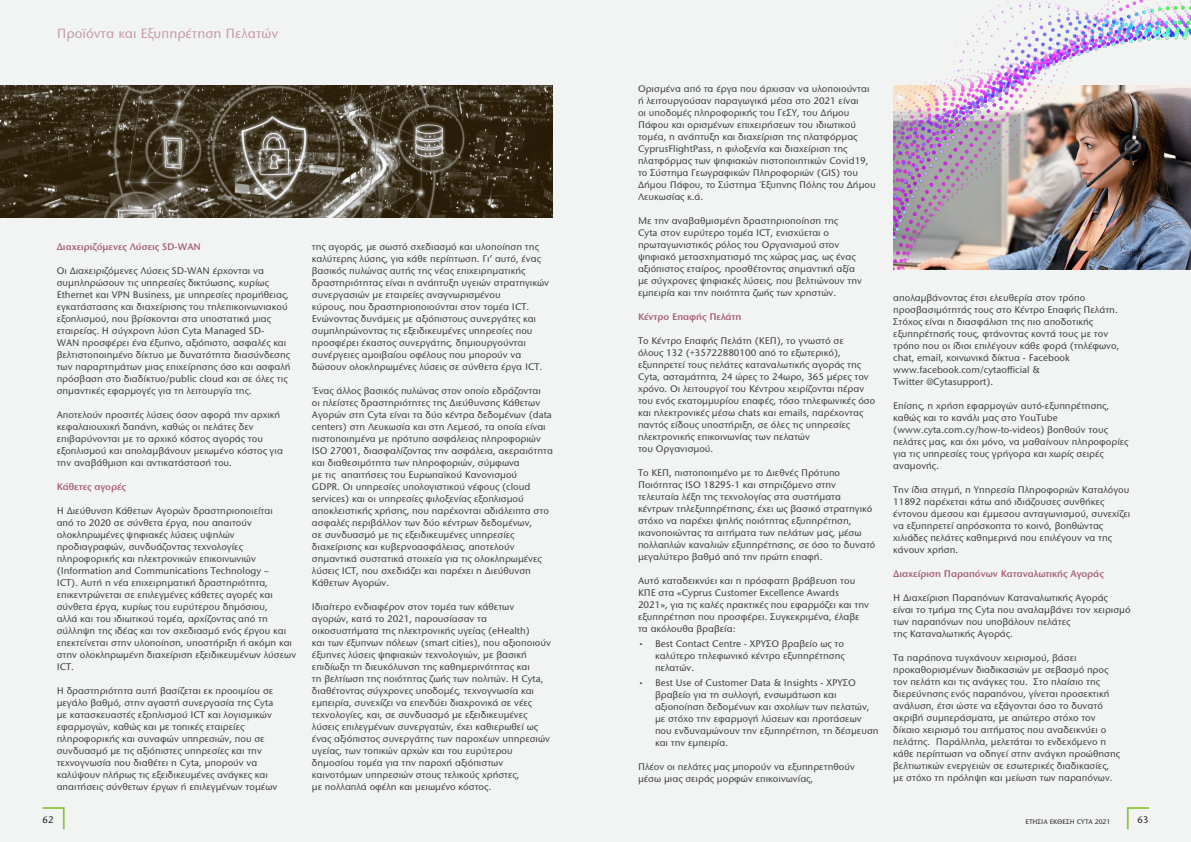
<style>
.page{position:relative;width:1191px;height:842px;background:#f2f4f3}
.page>*{position:absolute;margin:0;border:0;box-sizing:border-box;transform-origin:0 0}
.t1{font:500 14px "Stone Sans ITC Hel";color:#c69ba5}
.t2{font:500 10px/12px "Stone Sans ITC Hel";color:#3e3e3f}
.t3{font:600 10px "Stone Sans ITC Hel";color:#a66176}
.t4{font:500 10px "Stone Sans ITC Hel";color:#242424}
.t5{font:500 7px "Stone Sans ITC Hel";color:#242424}
</style>
<div class="page">
<img style="left:0;top:85px;width:553px;height:132px">
<img style="left:893px;top:0;width:298px;height:269px">
<svg style="left:1126px;top:807px;width:23px;height:22px"></svg>
<svg style="left:43px;top:807px;width:22px;height:22px"></svg>
<p class="t1" style="left:57px;top:26px;width:223px">Προϊόντα και Εξυπηρέτηση Πελατών</p>
<p class="t3" style="left:57px;top:241px;width:146px">Διαχειριζόμενες Λύσεις SD-WAN</p>
<p class="t2" style="left:57px;top:265px;width:235px">Οι Διαχειριζόμενες Λύσεις SD-WAN έρχονται να συμπληρώσουν τις υπηρεσίες δικτύωσης, κυρίως Ethernet και VPN Business, με υπηρεσίες προμήθειας, εγκατάστασης και διαχείρισης του τηλεπικοινωνιακού εξοπλισμού, που βρίσκονται στα υποστατικά μιας εταιρείας. Η σύγχρονη λύση Cyta Managed SD-<br>WAN προσφέρει ένα έξυπνο, αξιόπιστο, ασφαλές και βελτιστοποιημένο δίκτυο με δυνατότητα διασύνδεσης των παραρτημάτων μιας επιχείρησης όσο και ασφαλή πρόσβαση στο διαδίκτυο/public cloud και σε όλες τις σημαντικές εφαρμογές για τη λειτουργία της.</p>
<p class="t2" style="left:57px;top:409px;width:228px">Αποτελούν προσιτές λύσεις όσον αφορά την αρχική κεφαλαιουχική δαπάνη, καθώς οι πελάτες δεν επιβαρύνονται με το αρχικό κόστος αγοράς του εξοπλισμού και απολαμβάνουν μειωμένο κόστος για την αναβάθμιση και αντικατάστασή του.</p>
<p class="t3" style="left:57px;top:481px;width:71px">Κάθετες αγορές</p>
<p class="t2" style="left:57px;top:505px;width:241px">Η Διεύθυνση Κάθετων Αγορών δραστηριοποιείται<br>από το 2020 σε σύνθετα έργα, που απαιτούν ολοκληρωμένες ψηφιακές λύσεις υψηλών προδιαγραφών, συνδυάζοντας τεχνολογίες πληροφορικής και ηλεκτρονικών επικοινωνιών (Information and Communications Technology –<br>ICT). Αυτή η νέα επιχειρηματική δραστηριότητα, επικεντρώνεται σε επιλεγμένες κάθετες αγορές και σύνθετα έργα, κυρίως του ευρύτερου δημόσιου,<br>αλλά και του ιδιωτικού τομέα, αρχίζοντας από τη σύλληψη της ιδέας και τον σχεδιασμό ενός έργου και επεκτείνεται στην υλοποίηση, υποστήριξη ή ακόμη και στην ολοκληρωμένη διαχείριση εξειδικευμένων λύσεων ICT.</p>
<p class="t2" style="left:57px;top:685px;width:222px">Η δραστηριότητα αυτή βασίζεται εκ προοιμίου σε μεγάλο βαθμό, στην αγαστή συνεργασία της Cyta με κατασκευαστές εξοπλισμού ICT και λογισμικών εφαρμογών, καθώς και με τοπικές εταιρείες πληροφορικής και συναφών υπηρεσιών, που σε συνδυασμό με τις αξιόπιστες υπηρεσίες και την τεχνογνωσία που διαθέτει η Cyta, μπορούν να καλύψουν πλήρως τις εξειδικευμένες ανάγκες και απαιτήσεις σύνθετων έργων ή επιλεγμένων τομέων</p>
<p class="t2" style="left:312px;top:241px;width:239px">της αγοράς, με σωστό σχεδιασμό και υλοποίηση της καλύτερης λύσης, για κάθε περίπτωση. Γι’ αυτό, ένας βασικός πυλώνας αυτής της νέας επιχειρηματικής δραστηριότητας είναι η ανάπτυξη υγειών στρατηγικών συνεργασιών με εταιρείες αναγνωρισμένου<br>κύρους, που δραστηριοποιούνται στον τομέα ICT.<br>Ενώνοντας δυνάμεις με αξιόπιστους συνεργάτες και συμπληρώνοντας τις εξειδικευμένες υπηρεσίες που προσφέρει έκαστος συνεργάτης, δημιουργούνται συνέργειες αμοιβαίου οφέλους που μπορούν να δώσουν ολοκληρωμένες λύσεις σε σύνθετα έργα ICT.</p>
<p class="t2" style="left:312px;top:385px;width:242px">Ένας άλλος βασικός πυλώνας στον οποίο εδράζονται<br>οι πλείστες δραστηριότητες της Διεύθυνσης Κάθετων Αγορών στη Cyta είναι τα δύο κέντρα δεδομένων (data centers) στη Λευκωσία και στη Λεμεσό, τα οποία είναι πιστοποιημένα με πρότυπο ασφάλειας πληροφοριών ISO 27001, διασφαλίζοντας την ασφάλεια, ακεραιότητα και διαθεσιμότητα των πληροφοριών, σύμφωνα<br>με τις απαιτήσεις του Ευρωπαϊκού Κανονισμού<br>GDPR. Οι υπηρεσίες υπολογιστικού νέφους (cloud services) και οι υπηρεσίες φιλοξενίας εξοπλισμού αποκλειστικής χρήσης, που παρέχονται αδιάλειπτα στο ασφαλές περιβάλλον των δύο κέντρων δεδομένων,<br>σε συνδυασμό με τις εξειδικευμένες υπηρεσίες διαχείρισης και κυβερνοασφάλειας, αποτελούν σημαντικά συστατικά στοιχεία για τις ολοκληρωμένες λύσεις ΙCΤ, που σχεδιάζει και παρέχει η Διεύθυνση Κάθετων Αγορών.</p>
<p class="t2" style="left:312px;top:601px;width:220px">Ιδιαίτερο ενδιαφέρον στον τομέα των κάθετων αγορών, κατά το 2021, παρουσίασαν τα οικοσυστήματα της ηλεκτρονικής υγείας (eHealth)</p>
<p class="t2" style="left:312px;top:637px;width:240px">και των έξυπνων πόλεων (smart cities), που αξιοποιούν έξυπνες λύσεις ψηφιακών τεχνολογιών, με βασική επιδίωξη τη διευκόλυνση της καθημερινότητας και</p>
<p class="t2" style="left:312px;top:673px;width:240px">τη βελτίωση της ποιότητας ζωής των πολιτών. Η Cyta, διαθέτοντας σύγχρονες υποδομές, τεχνογνωσία και εμπειρία, συνεχίζει να επενδύει διαχρονικά σε νέες τεχνολογίες, και, σε συνδυασμό με εξειδικευμένες λύσεις επιλεγμένων συνεργατών, έχει καθιερωθεί ως ένας αξιόπιστος συνεργάτης των παροχέων υπηρεσιών υγείας, των τοπικών αρχών και του ευρύτερου δημοσίου τομέα για την παροχή αξιόπιστων καινοτόμων υπηρεσιών στους τελικούς χρήστες,</p>
<p class="t2" style="left:312px;top:781px;width:181px">με πολλαπλά οφέλη και μειωμένο κόστος.</p>
<p class="t2" style="left:638px;top:83px;width:239px">Ορισμένα από τα έργα που άρχισαν να υλοποιούνται ή λειτουργούσαν παραγωγικά μέσα στο 2021 είναι<br>οι υποδομές πληροφορικής του ΓεΣΥ, του Δήμου Πάφου και ορισμένων επιχειρήσεων του ιδιωτικού τομέα, η ανάπτυξη και διαχείριση της πλατφόρμας CyprusFlightPass, η φιλοξενία και διαχείριση της πλατφόρμας των ψηφιακών πιστοποιητικών Covid19, το Σύστημα Γεωγραφικών Πληροφοριών (GIS) του Δήμου Πάφου, το Σύστημα Έξυπνης Πόλης του Δήμου Λευκωσίας κ.ά.</p>
<p class="t2" style="left:638px;top:215px;width:225px">Με την αναβαθμισμένη δραστηριοποίηση της<br>Cyta στον ευρύτερο τομέα ICT, ενισχύεται ο πρωταγωνιστικός ρόλος του Οργανισμού στον ψηφιακό μετασχηματισμό της χώρας μας, ως ένας αξιόπιστος εταίρος, προσθέτοντας σημαντική αξία με σύγχρονες ψηφιακές λύσεις, που βελτιώνουν την εμπειρία και την ποιότητα ζωής των χρηστών.</p>
<p class="t3" style="left:638px;top:311px;width:105px">Κέντρο Επαφής Πελάτη</p>
<p class="t2" style="left:638px;top:335px;width:239px">Το Κέντρο Επαφής Πελάτη (ΚΕΠ), το γνωστό σε<br>όλους 132 (+35722880100 από το εξωτερικό), εξυπηρετεί τους πελάτες καταναλωτικής αγοράς της Cyta, ασταμάτητα, 24 ώρες το 24ωρο, 365 μέρες τον χρόνο. Οι λειτουργοί του Κέντρου χειρίζονται πέραν του ενός εκατομμυρίου επαφές, τόσο τηλεφωνικές όσο και ηλεκτρονικές μέσω chats και emails, παρέχοντας παντός είδους υποστήριξη, σε όλες τις υπηρεσίες ηλεκτρονικής επικοινωνίας των πελατών</p>
<p class="t2" style="left:638px;top:443px;width:77px">του Οργανισμού.</p>
<p class="t2" style="left:638px;top:467px;width:239px">Το ΚΕΠ, πιστοποιημένο με το Διεθνές Πρότυπο Ποιότητας ISO 18295-1 και στηριζόμενο στην τελευταία λέξη της τεχνολογίας στα συστήματα κέντρων τηλεξυπηρέτησης, έχει ως βασικό στρατηγικό στόχο να παρέχει ψηλής ποιότητας εξυπηρέτηση, ικανοποιώντας τα αιτήματα των πελάτων μας, μέσω πολλαπλών καναλιών εξυπηρέτησης, σε όσο το δυνατό μεγαλύτερο βαθμό από την πρώτη επαφή.</p>
<p class="t2" style="left:638px;top:575px;width:233px">Αυτό καταδεικνύει και η πρόσφατη βράβευση του ΚΠΕ στα «Cyprus Customer Excellence Awards 2021», για τις καλές πρακτικές που εφαρμόζει και την εξυπηρέτηση που προσφέρει. Συγκεκριμένα, έλαβε</p>
<p class="t2" style="left:638px;top:623px;width:99px">τα ακόλουθα βραβεία:</p>
<p class="t2" style="left:638px;top:638px;width:207px">• Best Contact Centre - ΧΡΥΣΟ βραβείο ως το</p>
<p class="t2" style="left:655px;top:650px;width:191px">καλύτερο τηλεφωνικό κέντρο εξυπηρέτησης</p>
<p class="t2" style="left:655px;top:662px;width:40px">πελατών.</p>
<p class="t2" style="left:638px;top:677px;width:219px">• Best Use of Customer Data &amp; Insights - ΧΡΥΣΟ</p>
<p class="t2" style="left:655px;top:689px;width:183px">βραβείο για τη συλλογή, ενσωμάτωση και</p>
<p class="t2" style="left:655px;top:701px;width:216px">αξιοποίηση δεδομένων και σχολίων των πελατών,</p>
<p class="t2" style="left:655px;top:713px;width:208px">με στόχο την εφαρμογή λύσεων και προτάσεων</p>
<p class="t2" style="left:655px;top:725px;width:225px">που ενδυναμώνουν την εξυπηρέτηση, τη δέσμευση</p>
<p class="t2" style="left:655px;top:737px;width:74px">και την εμπειρία.</p>
<p class="t2" style="left:638px;top:761px;width:218px">Πλέον οι πελάτες μας μπορούν να εξυπηρετηθούν μέσω μιας σειράς μορφών επικοινωνίας,</p>
<p class="t2" style="left:893px;top:291px;width:228px">απολαμβάνοντας έτσι ελευθερία στον τρόπο προσβασιμότητάς τους στο Κέντρο Επαφής Πελάτη.<br>Στόχος είναι η διασφάλιση της πιο αποδοτικής εξυπηρέτησής τους, φτάνοντας κοντά τους με τον τρόπο που οι ίδιοι επιλέγουν κάθε φορά (τηλέφωνο, chat, email, κοινωνικά δίκτυα - Facebook</p>
<p class="t2" style="left:893px;top:363px;width:148px">www.facebook.com/cytaofficial &amp;</p>
<p class="t2" style="left:893px;top:375px;width:102px">Twitter @Cytasupport).</p>
<p class="t2" style="left:893px;top:399px;width:217px">Επίσης, η χρήση εφαρμογών αυτό-εξυπηρέτησης, καθώς και το κανάλι μας στο YouTube</p>
<p class="t2" style="left:893px;top:423px;width:237px">(www.cyta.com.cy/how-to-videos) βοηθούν τους πελάτες μας, και όχι μόνο, να μαθαίνουν πληροφορίες για τις υπηρεσίες τους γρήγορα και χωρίς σειρές αναμονής.</p>
<p class="t2" style="left:893px;top:483px;width:239px">Την ίδια στιγμή, η Υπηρεσία Πληροφοριών Καταλόγου 11892 παρέχεται κάτω από ιδιάζουσες συνθήκες έντονου άμεσου και έμμεσου ανταγωνισμού, συνεχίζει να εξυπηρετεί απρόσκοπτα το κοινό, βοηθώντας χιλιάδες πελάτες καθημερινά που επιλέγουν να της κάνουν χρήση.</p>
<p class="t3" style="left:893px;top:567px;width:212px">Διαχείριση Παραπόνων Καταναλωτικής Αγοράς</p>
<p class="t2" style="left:893px;top:591px;width:216px">Η Διαχείριση Παραπόνων Καταναλωτικής Αγοράς</p>
<p class="t2" style="left:893px;top:603px;width:239px">είναι το τμήμα της Cyta που αναλαμβάνει τον χειρισμό των παραπόνων που υποβάλουν πελάτες</p>
<p class="t2" style="left:893px;top:627px;width:121px">της Καταναλωτικής Αγοράς.</p>
<p class="t2" style="left:893px;top:651px;width:228px">Τα παράπονα τυγχάνουν χειρισμού, βάσει προκαθορισμένων διαδικασιών με σεβασμό προς τον πελάτη και τις ανάγκες του. Στο πλαίσιο της διερεύνησης ενός παραπόνου, γίνεται προσεκτική ανάλυση, έτσι ώστε να εξάγονται όσο το δυνατό ακριβή συμπεράσματα, με απώτερο στόχο τον δίκαιο χειρισμό του αιτήματος που αναδεικνύει ο πελάτης. Παράλληλα, μελετάται το ενδεχόμενο η κάθε περίπτωση να οδηγεί στην ανάγκη προώθησης βελτιωτικών ενεργειών σε εσωτερικές διαδικασίες,</p>
<p class="t2" style="left:893px;top:771px;width:221px">με στόχο τη πρόληψη και μείωση των παραπόνων.</p>
<p class="t4" style="left:43px;top:814px;width:13px">62</p>
<p class="t5" style="left:1025px;top:818px;width:86px">ΕΤΗΣΙΑ ΕΚΘΕΣΗ CYTA 2021</p>
<p class="t4" style="left:1137px;top:814px;width:13px">63</p>
</div>
